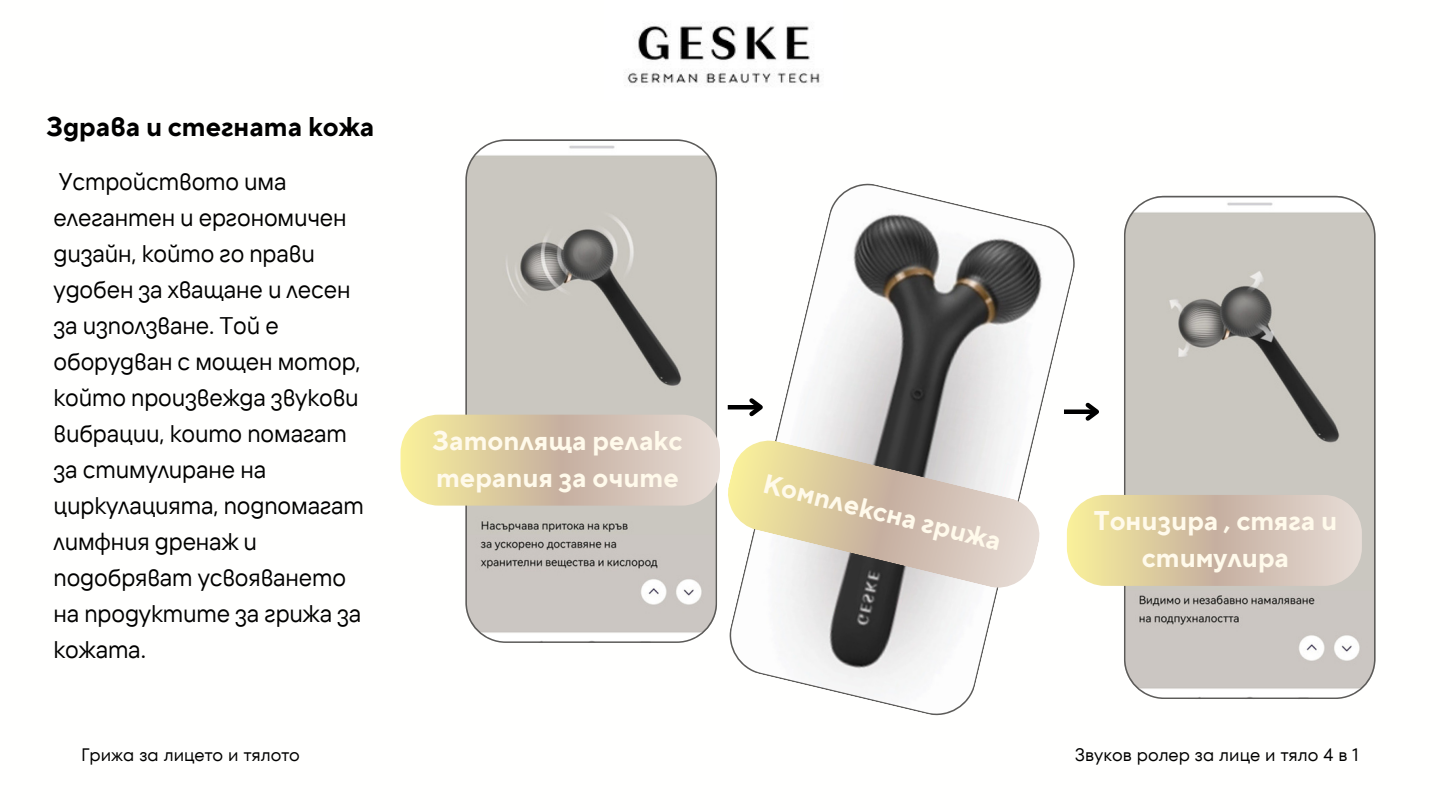
<style>
.page{position:relative;width:1440px;height:810px;background:#fff}
.page>*{position:absolute;margin:0;border:0;box-sizing:border-box;transform-origin:0 0}
.t1{font:700 27px "TT Norms Pro";color:#fffaeb}
.t2{font:700 27px "TT Norms Pro";color:#000}
.t3{font:24px/36px "TT Interphases";letter-spacing:-.005em;color:#000}
.t4{font:18px "TT Fors";color:#000}
</style>
<div class="page">
<svg style="left:727px;top:183px;width:352px;height:533px"></svg>
<svg style="left:1124px;top:196px;width:252px;height:503px;background:#c3c0ba"></svg>
<div style="left:728px;top:405px;width:33px;height:5px;background:#000"></div>
<svg style="left:745px;top:394px;width:23px;height:26px"></svg>
<svg style="left:465px;top:139px;width:252px;height:504px;background:#c3c0ba"></svg>
<img style="left:624px;top:23px;width:196px;height:64px">
<svg style="left:401px;top:415px;width:319px;height:91px;background:#dacbad"></svg>
<svg style="left:1067px;top:495px;width:295px;height:91px;background:#dacbad"></svg>
<hr style="left:1064px;top:410px;width:33px;height:4px;background:#000">
<svg style="left:1082px;top:402px;width:17px;height:19px"></svg>
<svg style="left:727px;top:439px;width:314px;height:150px"></svg>
<p class="t2" style="left:46px;top:110px;width:330px">Здрава и стегната кожа</p>
<p class="t3" style="left:54px;top:163px;width:309px">Устройството има елегантен и ергономичен дизайн,койтогоправи удобен за хващане и лесен за използване. Той е оборудван с мощен мотор, който произвежда звукови вибрации, които помагат за стимулиране на циркулацията, подпомагат лимфния дренаж и подобряват усвояването на продуктите за грижа за кожата.</p>
<p class="t1" style="left:433px;top:424px;width:251px">Затопляща релакс</p>
<p class="t1" style="left:436px;top:461px;width:244px">терапиязаочите</p>
<p class="t1" style="left:768px;top:467px;width:246px;rotate:14deg">Комплексна грижа</p>
<p class="t1" style="left:1094px;top:504px;width:241px">Тонизира , стяга и</p>
<p class="t1" style="left:1142px;top:542px;width:149px">стимулира</p>
<p class="t4" style="left:81px;top:742px;width:220px">Грижа за лицето и тялото</p>
<p class="t4" style="left:1075px;top:742px;width:285px">Звуков ролер за лице и тяло 4 в 1</p>
</div>
